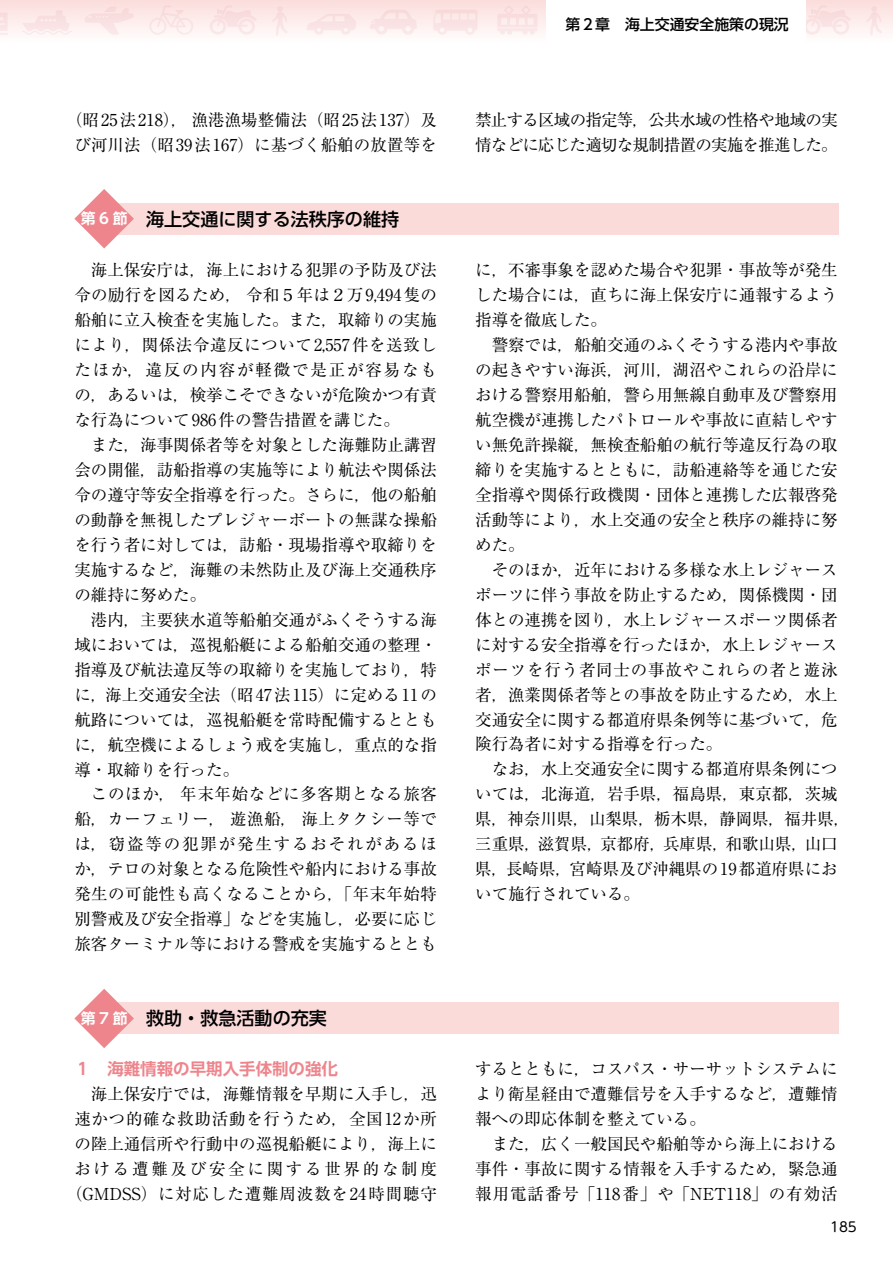
<style>
.page{position:relative;width:893px;height:1263px;background:#fff}
.page>*{position:absolute;margin:0;border:0;box-sizing:border-box;transform-origin:0 0}
.t1{font:500 18px "UD Shin Go Pr 6 N";color:#000}
.t2{font:16.5px/25px "Ryumin Pro";color:#000;text-align:justify}
.t3{font:16.5px/25px "Ryumin Pro";letter-spacing:.045em;color:#000;text-align:right}
.t4{font:16.5px/25px "Ryumin Pro";letter-spacing:-.045em;color:#000}
.t5{font:700 16.5px "UD Shin Go Pr 6 N De";color:#ee858c}
.t6{font:500 14.85px "UD Shin Go Pr 6 N";color:#000}
.t7{font:13.5px "UD Shin M Go Pr 6 N";color:#000}
.s1{font-family:"UD Shin Go Pr 6 N De";font-weight:700;font-size:14.85px;color:#fff}
</style>
<div class="page">
<div style="left:105px;top:203px;width:734px;height:32px;background:#fadbda"></div>
<svg style="left:74px;top:189px;width:60px;height:59px"></svg>
<div style="left:105px;top:1002px;width:734px;height:32px;background:#fadbda"></div>
<svg style="left:74px;top:989px;width:60px;height:59px"></svg>
<div style="left:0;top:0;width:893px;height:42px;background:linear-gradient(to bottom,#fbdddb,#fffcfc)"></div>
<svg style="left:22px;top:10px;width:50px;height:25px"></svg>
<svg style="left:0;top:13px;width:8px;height:22px"></svg>
<svg style="left:85px;top:7px;width:49px;height:28px"></svg>
<svg style="left:149px;top:5px;width:44px;height:30px"></svg>
<svg style="left:210px;top:5px;width:47px;height:30px"></svg>
<svg style="left:272px;top:6px;width:16px;height:30px"></svg>
<svg style="left:307px;top:14px;width:49px;height:21px"></svg>
<svg style="left:370px;top:10px;width:47px;height:25px"></svg>
<svg style="left:433px;top:10px;width:44px;height:25px"></svg>
<svg style="left:497px;top:5px;width:40px;height:30px"></svg>
<svg style="left:806px;top:5px;width:45px;height:30px"></svg>
<svg style="left:866px;top:6px;width:16px;height:30px"></svg>
<div style="left:546px;top:0;width:260px;height:47px;background:#fff"></div>
<p class="t6" style="left:566px;top:12px;width:225px">第２章　海上交通安全施策の現況</p>
<p class="t2" style="left:66px;top:106px;width:372px;text-align:center">（昭25法218），漁港漁場整備法（昭25法137）及び河川法（昭39法167）に基づく船舶の放置等を</p>
<p class="t4" style="left:475px;top:106px;width:364px">禁止する区域の指定等，公共水域の性格や地域の実情などに応じた適切な規制措置の実施を推進した。</p>
<p class="t1" style="left:81px;top:204px;width:320px"><span class="s1">第 6 節</span> 海上交通に関する法秩序の維持</p>
<p class="t2" style="left:74px;top:256px;width:364px;text-indent:16px">海上保安庁は，海上における犯罪の予防及び法令の励行を図るため，令和５年は２万9,494隻の船舶に立入検査を実施した。また，取締りの実施により，関係法令違反について2,557件を送致したほか，違反の内容が軽微で是正が容易なもの，あるいは，検挙こそできないが危険かつ有責な行為について986件の警告措置を講じた。</p>
<p class="t2" style="left:74px;top:431px;width:364px;text-indent:16px">また，海事関係者等を対象とした海難防止講習会の開催，訪船指導の実施等により航法や関係法令の遵守等安全指導を行った。さらに，他の船舶の動静を無視したプレジャーボートの無謀な操船を行う者に対しては，訪船・現場指導や取締りを実施するなど，海難の未然防止及び海上交通秩序の維持に努めた。</p>
<p class="t2" style="left:74px;top:606px;width:364px;text-indent:16px">港内，主要狭水道等船舶交通がふくそうする海域においては，巡視船艇による船舶交通の整理・指導及び航法違反等の取締りを実施しており，特に，海上交通安全法（昭47法115）に定める11の航路については，巡視船艇を常時配備するとともに，航空機によるしょう戒を実施し，重点的な指導・取締りを行った。</p>
<p class="t2" style="left:74px;top:781px;width:364px;text-indent:16px">このほか，年末年始などに多客期となる旅客船，カーフェリー，遊漁船，海上タクシー等では，窃盗等の犯罪が発生するおそれがあるほか，テロの対象となる危険性や船内における事故発生の可能性も高くなることから，「年末年始特別警戒及び安全指導」などを実施し，必要に応じ旅客ターミナル等における警戒を実施するととも</p>
<p class="t1" style="left:81px;top:1004px;width:248px"><span class="s1">第 7 節</span> 救助・救急活動の充実</p>
<p class="t5" style="left:74px;top:1056px;width:265px">１　海難情報の早期入手体制の強化</p>
<p class="t3" style="left:66px;top:1080px;width:372px">海上保安庁では，海難情報を早期に入手し，迅<br>速かつ的確な救助活動を行うため，全国12か所の陸上通信所や行動中の巡視船艇により，海上における遭難及び安全に関する世界的な制度（GMDSS）に対応した遭難周波数を24時間聴守</p>
<p class="t2" style="left:475px;top:256px;width:364px">に，不審事象を認めた場合や犯罪・事故等が発生した場合には，直ちに海上保安庁に通報するよう指導を徹底した。</p>
<p class="t2" style="left:475px;top:331px;width:364px;text-indent:16px">警察では，船舶交通のふくそうする港内や事故の起きやすい海浜，河川，湖沼やこれらの沿岸における警察用船舶，警ら用無線自動車及び警察用航空機が連携したパトロールや事故に直結しやすい無免許操縦，無検査船舶の航行等違反行為の取締りを実施するとともに，訪船連絡等を通じた安全指導や関係行政機関・団体と連携した広報啓発活動等により，水上交通の安全と秩序の維持に努めた。</p>
<p class="t2" style="left:475px;top:556px;width:364px;text-indent:16px">そのほか，近年における多様な水上レジャースポーツに伴う事故を防止するため，関係機関・団体との連携を図り，水上レジャースポーツ関係者に対する安全指導を行ったほか，水上レジャースポーツを行う者同士の事故やこれらの者と遊泳者，漁業関係者等との事故を防止するため，水上交通安全に関する都道府県条例等に基づいて，危険行為者に対する指導を行った。</p>
<p class="t2" style="left:475px;top:756px;width:377px;text-align:left;text-indent:16px">なお，水上交通安全に関する都道府県条例については，北海道，岩手県，福島県，東京都，茨城県，神奈川県，山梨県，栃木県，静岡県，福井県，三重県，滋賀県，京都府，兵庫県，和歌山県，山口県，長崎県，宮崎県及び沖縄県の19都道府県において施行されている。</p>
<p class="t2" style="left:475px;top:1055px;width:364px">するとともに，コスパス・サーサットシステムにより衛星経由で遭難信号を入手するなど，遭難情報への即応体制を整えている。</p>
<p class="t2" style="left:475px;top:1130px;width:364px;text-indent:16px">また，広く一般国民や船舶等から海上における事件・事故に関する情報を入手するため，緊急通報用電話番号「118番」や「NET118」の有効活</p>
<p class="t7" style="left:830px;top:1216px;width:28px">185</p>
</div>
